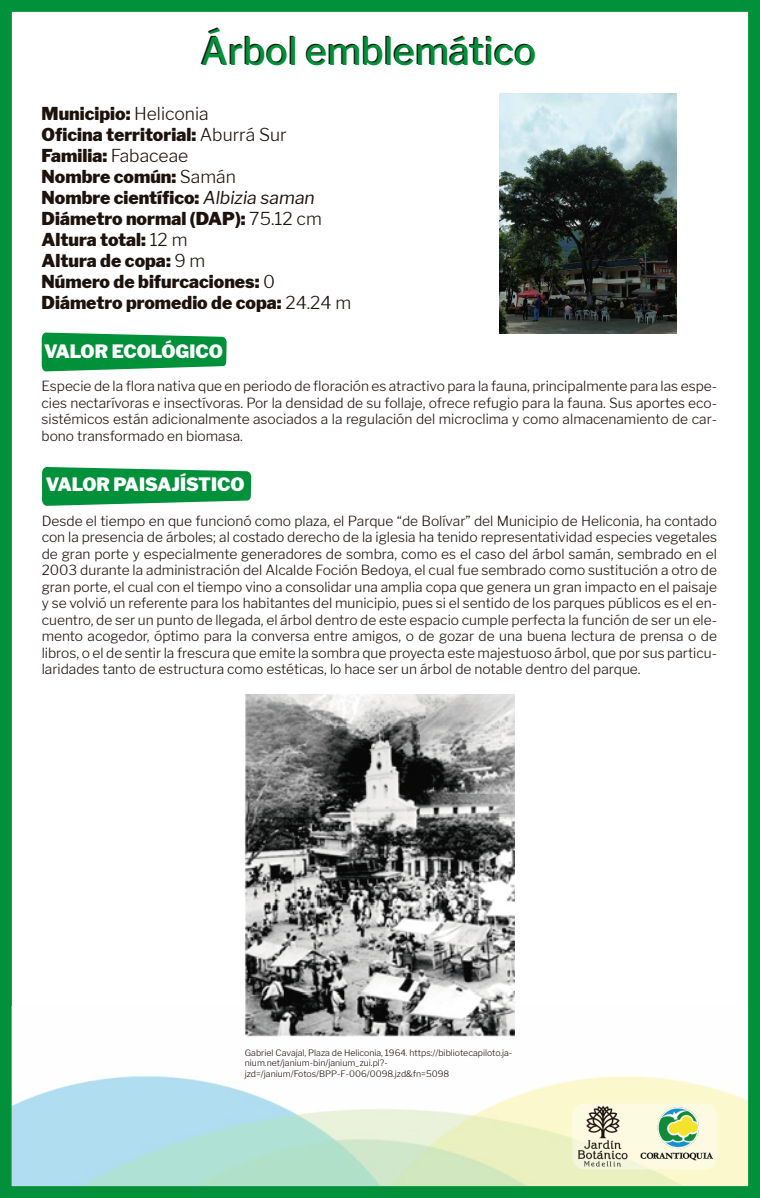
<style>
.page{position:relative;width:760px;height:1198px;background:#fff}
.page>*{position:absolute;margin:0;border:0;box-sizing:border-box;transform-origin:0 0}
.t1{font:500 37.5px "Libre Franklin";color:#00913a}
.t2{font:900 18.12px "Libre Franklin";color:#fff}
.t3{font:900 17.5px/21px "Libre Franklin";color:#1e120d}
.t4{font:300 13.75px/16.5px "Libre Franklin";color:#1e120d;text-align:justify}
.t5{font:300 8.75px/10.5px "Libre Franklin";color:#1e120d}
.s1{font-weight:300}
.s2{font-weight:400;font-style:italic}
</style>
<div class="page">
<div style="left:0;top:0;width:760px;height:1198px;border:12px solid #00913a"></div>
<img style="left:11px;top:1006px;width:736px;height:179px">
<svg style="left:42px;top:332px;width:184px;height:39px;background:#209f53"></svg>
<svg style="left:42px;top:467px;width:209px;height:39px;background:#209f53"></svg>
<img style="left:500px;top:93px;width:176px;height:241px">
<img style="left:245px;top:694px;width:269px;height:342px">
<div style="left:572px;top:1103px;width:145px;height:66px;background:#fdfae2;border-radius:12px"></div>
<img style="left:640px;top:1103px;width:77px;height:59px">
<img style="left:577px;top:1103px;width:52px;height:66px">
<h1 class="t1" style="left:201px;top:21px;width:337px">Árbol emblemático</h1>
<p class="t3" style="left:42px;top:102px;width:311px">Municipio: <span class="s1">Heliconia<br></span>Oficina territorial: <span class="s1">Aburrá Sur<br></span>Familia: <span class="s1">Fabaceae<br></span>Nombre común: <span class="s1">Samán<br></span>Nombre científico: <span class="s2">Albizia saman<br></span>Diámetro normal (DAP): <span class="s1">75.12 cm<br></span>Altura total: <span class="s1">12 m<br></span>Altura de copa: <span class="s1">9 m<br></span>Número de bifurcaciones: <span class="s1">0<br></span>Diámetro promedio de copa: <span class="s1">24.24 m</span></p>
<h2 class="t2" style="left:44px;top:337px;width:180px">VALOR ECOLÓGICO</h2>
<p class="t4" style="left:42px;top:377px;width:677px">Especie de la flora nativa que en periodo de floración es atractivo para la fauna, principalmente para las espe&shy;cies nectarívoras e insectívoras. Por la densidad de su follaje, ofrece refugio para la fauna. Sus aportes eco&shy;sistémicos están adicionalmente asociados a la regulación del microclima y como almacenamiento de car&shy;bono transformado en biomasa.</p>
<h2 class="t2" style="left:46px;top:470px;width:200px">VALOR PAISAJÍSTICO</h2>
<p class="t4" style="left:42px;top:511px;width:676px">Desde el tiempo en que funcionó como plaza, el Parque “de Bolívar” del Municipio de Heliconia, ha contado con la presencia de árboles; al costado derecho de la iglesia ha tenido representatividad especies vegetales de gran porte y especialmente generadores de sombra, como es el caso del árbol samán, sembrado en el 2003 durante la administración del Alcalde Foción Bedoya, el cual fue sembrado como sustitución a otro de gran porte, el cual con el tiempo vino a consolidar una amplia copa que genera un gran impacto en el paisaje y se volvió un referente para los habitantes del municipio, pues si el sentido de los parques públicos es el en&shy;cuentro, de ser un punto de llegada, el árbol dentro de este espacio cumple perfecta la función de ser un ele&shy;mento acogedor, óptimo para la conversa entre amigos, o de gozar de una buena lectura de prensa o de libros, o el de sentir la frescura que emite la sombra que proyecta este majestuoso árbol, que por sus particu&shy;laridades tanto de estructura como estéticas, lo hace ser un árbol de notable dentro del parque.</p>
<p class="t5" style="left:245px;top:1046px;width:269px">Gabriel Cavajal, Plaza de Heliconia, 1964. https://bibliotecapiloto.ja&shy;nium.net/janium-bin/janium_zui.pl?- jzd=/janium/Fotos/BPP-F-006/0098.jzd&amp;fn=5098</p>
</div>
